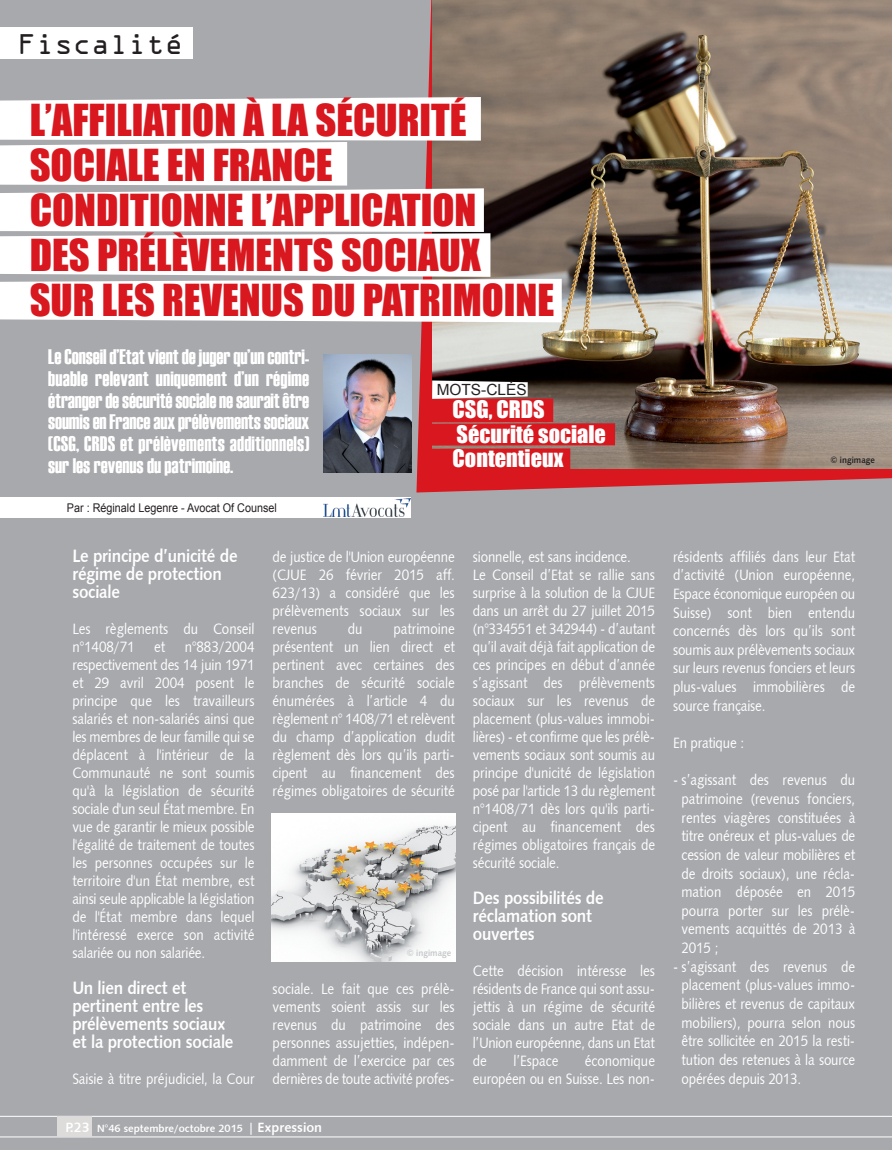
<style>
.page{position:relative;width:892px;height:1150px;background:#fff}
.page>*{position:absolute;margin:0;border:0;box-sizing:border-box;transform-origin:0 0}
.t1{font:40.5px/45px "Impact";color:#d8171f}
.t2{font:25.5px "OCRA Std";color:#231f20}
.t3{font:22.2px/24.8px "Impact";color:#fff}
.t4{font:21px/21.8px "Haettenschweiler";letter-spacing:.005em;color:#fff;text-align:justify;scale:.94 1}
.t5{font:18px/18px "Humanist 531 BT Bold A";letter-spacing:-.015em;color:#fff;scale:.9 1}
.t6{font:15.45px "Arial";color:#231f20}
.t7{font:15px/18px "Humanist 531 BT Roman A";letter-spacing:-.005em;color:#fff;text-align:justify;scale:.9 1}
.t8{font:12px "Arial";color:#231f20;scale:.9 1}
.t9{font:10.5px "Humanist 531 BT Bold A";color:#fff}
.t10{font:9px "Humanist 531 BT Bold A";color:#fff;scale:.94 1}
.t11{font:9px "Humanist 531 BT Bold A";color:#231f20;scale:.94 1}
.t12{font:9px "Humanist 531 BT Bold A";color:#c5c6c8;scale:.94 1}
.s1{font-size:13.5px}
.s2{font-size:12px}
</style>
<div class="page">
<div style="left:0;top:0;width:891px;height:1150px;background:#a8a9ad"></div>
<svg style="left:416px;top:0;width:475px;height:492px;fill:#d8171f"></svg>
<img style="left:432px;top:0;width:459px;height:469px">
<hr style="left:0;top:1116px;width:891px;height:1px;background:#fff">
<hr style="left:0;top:1136px;width:891px;height:1px;background:#fff">
<div style="left:57px;top:1116px;width:34px;height:21px;background:#dddcdb"></div>
<div style="left:0;top:498px;width:411px;height:20px;background:#fff"></div>
<svg style="left:0;top:97px;width:561px;height:225px;background:#e3e1e0"></svg>
<div style="left:0;top:27px;width:193px;height:32px;background:#fff"></div>
<div style="left:429px;top:423px;width:185px;height:23px;background:#d8171f"></div>
<div style="left:429px;top:448px;width:141px;height:23px;background:#d8171f"></div>
<div style="left:429px;top:398px;width:124px;height:24px;background:#d8171f"></div>
<svg style="left:432px;top:380px;width:95px;height:19px;background:#e4e0e0"></svg>
<svg style="left:323px;top:499px;width:88px;height:18px"></svg>
<img style="left:324px;top:499px;width:86px;height:17px">
<img style="left:323px;top:355px;width:88px;height:117px">
<img style="left:271px;top:814px;width:184px;height:147px">
<h2 class="t2" style="left:18px;top:34px;width:167px">Fiscalité</h2>
<h1 class="t1" style="left:30px;top:97px;width:526px">L’AFFILIATION À LA SÉCURITÉ<br>SOCIALE EN FRANCE<br>CONDITIONNE L’APPLICATION<br>DES PRÉLÈVEMENTS SOCIAUX<br>SUR LES REVENUS DU PATRIMOINE</h1>
<p class="t4" style="left:48px;top:345px;width:279px">LeConseild’Etatvientdejugerqu’uncontri&shy;buable relevant uniquement d’un régime étrangerdesécuritésocialenesauraitêtre soumisenFranceauxprélèvementssociaux (CSG, CRDS et prélèvements additionnels) sur les revenus du patrimoine.</p>
<p class="t8" style="left:67px;top:501px;width:235px">Par : Réginald Legenre - Avocat Of Counsel</p>
<p class="t6" style="left:436px;top:381px;width:91px">MOTS-CLéS</p>
<h3 class="t3" style="left:452px;top:397px;width:155px">CSG, CRDS<br>SÉCURITÉ SOCIALE<br>CONTENTIEUX</h3>
<p class="t5" style="left:72px;top:546px;width:185px">Le principe d’unicité de régime de protection sociale</p>
<p class="t7" style="left:72px;top:619px;width:204px">Les règlements du Conseil n°1408/71</p>
<p class="t7" style="left:72px;top:637px;width:204px;text-indent:112px">n°883/2004 respectivement des 14 juin 1971 et 29 avril 2004 posent le principe que les travailleurs salariés et non-salariés ainsi que les membres de leur famille qui se déplacent à l'intérieur de la Communauté ne sont soumis qu'à la législation de sécurité sociale d'un seul État membre. En vue de garantir le mieux possible l'égalité de traitement de toutes les personnes occupées sur le territoire d'un État membre, est ainsi seule applicable la législation de l'État membre dans lequel l'intéressé exerce son activité salariée ou non salariée.</p>
<p class="t5" style="left:72px;top:978px;width:180px">Un lien direct et pertinent entre les prélèvements sociaux et la protection sociale</p>
<p class="t7" style="left:72px;top:1069px;width:204px">Saisie à titre préjudiciel, la Cour</p>
<p class="t7" style="left:154px;top:637px;width:14px">et</p>
<p class="t7" style="left:272px;top:547px;width:204px">de justice de l'Union européenne (CJUE 26 février 2015 aff.<br>623/13) a considéré que les prélèvements sociaux sur les revenus</p>
<p class="t7" style="left:348px;top:619px;width:18px">du</p>
<p class="t7" style="left:272px;top:619px;width:204px;text-indent:121px">patrimoine présentent un lien direct et pertinent avec certaines des branches de sécurité sociale énumérées à l’article 4 du règlement n° 1408/71 et relèvent du champ d’application dudit règlement dès lors qu’ils parti&shy;cipent au financement des régimes obligatoires de sécurité</p>
<p class="t12" style="left:406px;top:948px;width:49px">© ingimage</p>
<p class="t7" style="left:272px;top:979px;width:204px">sociale. Le fait que ces prélè&shy;vements soient assis sur les revenus du patrimoine des personnes assujetties, indépen&shy;damment de l’exercice par ces dernières de toute activité profes-</p>
<p class="t9" style="left:65px;top:1121px;width:258px"><span class="s1">P.23</span> N°46 septembre/octobre 2015 <span class="s2">|</span> <span class="s1">Expression</span></p>
<p class="t7" style="left:472px;top:547px;width:204px;text-align:left">sionnelle, est sans incidence.<br>Le Conseil d’Etat se rallie sans surprise à la solution de la CJUE dans un arrêt du 27 juillet 2015 (n°334551 et 342944) - d’autant qu’il avait déjà fait application de ces principes en début d’année s’agissant des prélèvements sociaux sur les revenus de placement (plus-values immobi&shy;lières) - et confirme que les prélè&shy;vements sociaux sont soumis au principe d'unicité de législation posé par l'article 13 du règlement n°1408/71 dès lors qu'ils parti&shy;cipent au financement des régimes obligatoires français de sécurité sociale.</p>
<p class="t5" style="left:472px;top:888px;width:147px">Des possibilités de réclamation sont ouvertes</p>
<p class="t7" style="left:472px;top:961px;width:204px">Cette décision intéresse les résidents de France qui sont assu&shy;jettis à un régime de sécurité sociale dans un autre Etat de l’Union européenne, dans un Etat de</p>
<p class="t7" style="left:513px;top:1051px;width:52px">l’Espace</p>
<p class="t7" style="left:472px;top:1051px;width:204px;text-align:right">économique<br>européen ou en Suisse. Les non-</p>
<p class="t11" style="left:830px;top:454px;width:49px">© ingimage</p>
<p class="t7" style="left:673px;top:547px;width:204px;line-height:18.6px">résidents affiliés dans leur Etat d’activité (Union européenne, Espace économique européen ou Suisse) sont bien entendu concernés dès lors qu’ils sont soumis aux prélèvements sociaux sur leurs revenus fonciers et leurs plus-values immobilières de source française.</p>
<p class="t7" style="left:673px;top:733px;width:81px">En pratique :</p>
<p class="t7" style="left:681px;top:770px;width:194px;line-height:18.6px;text-indent:-8px">- s’agissant des revenus du patrimoine (revenus fonciers, rentes viagères constituées à titre onéreux et plus-values de cession de valeur mobilières et de droits sociaux), une récla&shy;mation déposée en 2015 pourra porter sur les prélè&shy;vements acquittés de 2013 à 2015 ;</p>
<p class="t7" style="left:681px;top:957px;width:194px;line-height:18.6px;text-indent:-8px">- s’agissant des revenus de placement (plus-values immo&shy;bilières et revenus de capitaux mobiliers), pourra selon nous être sollicitée en 2015 la resti&shy;tution des retenues à la source opérées depuis 2013.</p>
<p class="t10" style="left:740px;top:924px;width:59px">Crédit photo :</p>
</div>
